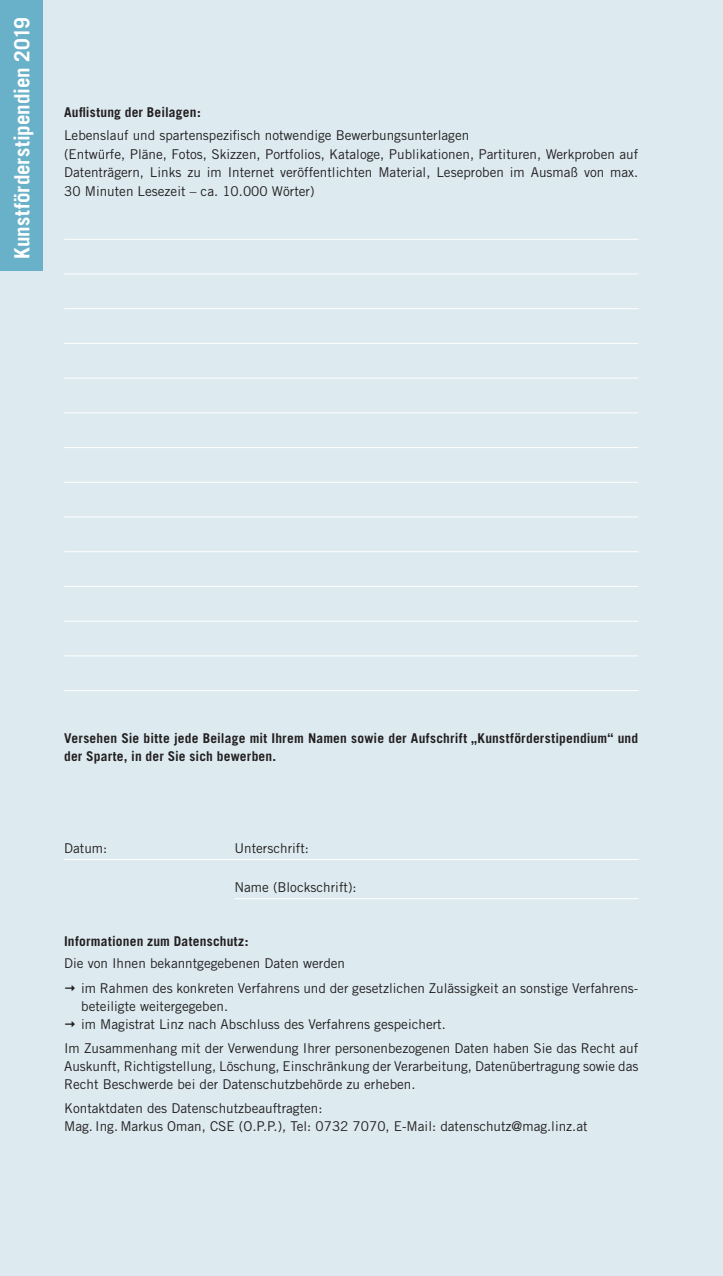
<style>
.page{position:relative;width:723px;height:1276px;background:#ddebf1}
.page>*{position:absolute;margin:0;border:0;box-sizing:border-box;transform-origin:0 0}
.Titel_1{font:700 21px "Trade Gothic";color:#fff}
.Fließtext{font:13.5px/18.8px "Trade Gothic";color:#231f20;text-align:justify}
.Titel_3{font:700 13.5px/18.8px "Trade Gothic";letter-spacing:.015em;color:#231f20}
</style>
<div class="page">
<hr style="left:64px;top:239px;width:574px;height:1px;background:#fff">
<hr style="left:64px;top:274px;width:574px;height:1px;background:#fff">
<hr style="left:64px;top:308px;width:574px;height:1px;background:#fff">
<hr style="left:64px;top:343px;width:574px;height:1px;background:#fff">
<hr style="left:64px;top:378px;width:574px;height:1px;background:#fff">
<hr style="left:64px;top:412px;width:574px;height:1px;background:#fff">
<hr style="left:64px;top:447px;width:574px;height:1px;background:#fff">
<hr style="left:64px;top:482px;width:574px;height:1px;background:#fff">
<hr style="left:64px;top:516px;width:574px;height:1px;background:#fff">
<hr style="left:64px;top:551px;width:574px;height:1px;background:#fff">
<hr style="left:64px;top:586px;width:574px;height:1px;background:#fff">
<hr style="left:64px;top:621px;width:574px;height:1px;background:#fff">
<hr style="left:64px;top:655px;width:574px;height:1px;background:#fff">
<hr style="left:64px;top:690px;width:574px;height:1px;background:#fff">
<hr style="left:64px;top:859px;width:574px;height:1px;background:#fff">
<hr style="left:234px;top:898px;width:404px;height:1px;background:#fff">
<div style="left:0;top:0;width:43px;height:270px;background:#69b1c9"></div>
<p class="Titel_1" style="left:9px;top:259px;width:243px;rotate:-90deg">Kunstförderstipendien 2019</p>
<p class="Titel_3" style="left:64px;top:102px;width:138px">Auflistung der Beilagen:</p>
<p class="Fließtext" style="left:64px;top:125px;width:407px">Lebenslauf und spartenspezifisch notwendige Bewerbungsunterlagen</p>
<p class="Fließtext" style="left:64px;top:144px;width:576px">(Entwürfe, Pläne, Fotos, Skizzen, Portfolios, Kataloge, Publikationen, Partituren, Werkproben auf Datenträgern, Links zu im Internet veröffentlichten Material, Leseproben im Ausmaß von max.<br>30 Minuten Lesezeit – ca. 10.000 Wörter)</p>
<p class="Titel_3" style="left:64px;top:728px;width:576px">Versehen Sie bitte jede Beilage mit Ihrem Namen sowie der Aufschrift „Kunstförderstipendium“ und der Sparte, in der Sie sich bewerben.</p>
<p class="Fließtext" style="left:64px;top:838px;width:45px">Datum:</p>
<p class="Fließtext" style="left:234px;top:838px;width:76px">Unterschrift:</p>
<p class="Fließtext" style="left:234px;top:877px;width:124px">Name (Blockschrift):</p>
<p class="Titel_3" style="left:64px;top:931px;width:186px">Informationen zum Datenschutz:</p>
<p class="Fließtext" style="left:64px;top:954px;width:282px">Die von Ihnen bekanntgegebenen Daten werden</p>
<p class="Fließtext" style="left:81px;top:978px;width:559px">im Rahmen des konkreten Verfahrens und der gesetzlichen Zulässigkeit an sonstige Verfahrens-</p>
<p class="Fließtext" style="left:81px;top:996px;width:149px">beteiligte weitergegeben.</p>
<p class="Fließtext" style="left:81px;top:1014px;width:366px">im Magistrat Linz nach Abschluss des Verfahrens gespeichert.</p>
<p class="Fließtext" style="left:64px;top:1039px;width:576px;line-height:18px">Im Zusammenhang mit der Verwendung Ihrer personenbezogenen Daten haben Sie das Recht auf Auskunft, Richtigstellung, Löschung, Einschränkung der Verarbeitung, Datenübertragung sowie das Recht Beschwerde bei der Datenschutzbehörde zu erheben.</p>
<p class="Fließtext" style="left:64px;top:1099px;width:260px">Kontaktdaten des Datenschutzbeauftragten:</p>
<p class="Fließtext" style="left:64px;top:1117px;width:525px">Mag. Ing. Markus Oman, CSE (O.P.P.), Tel: 0732 7070, E-Mail: datenschutz@mag.linz.at</p>
</div>
